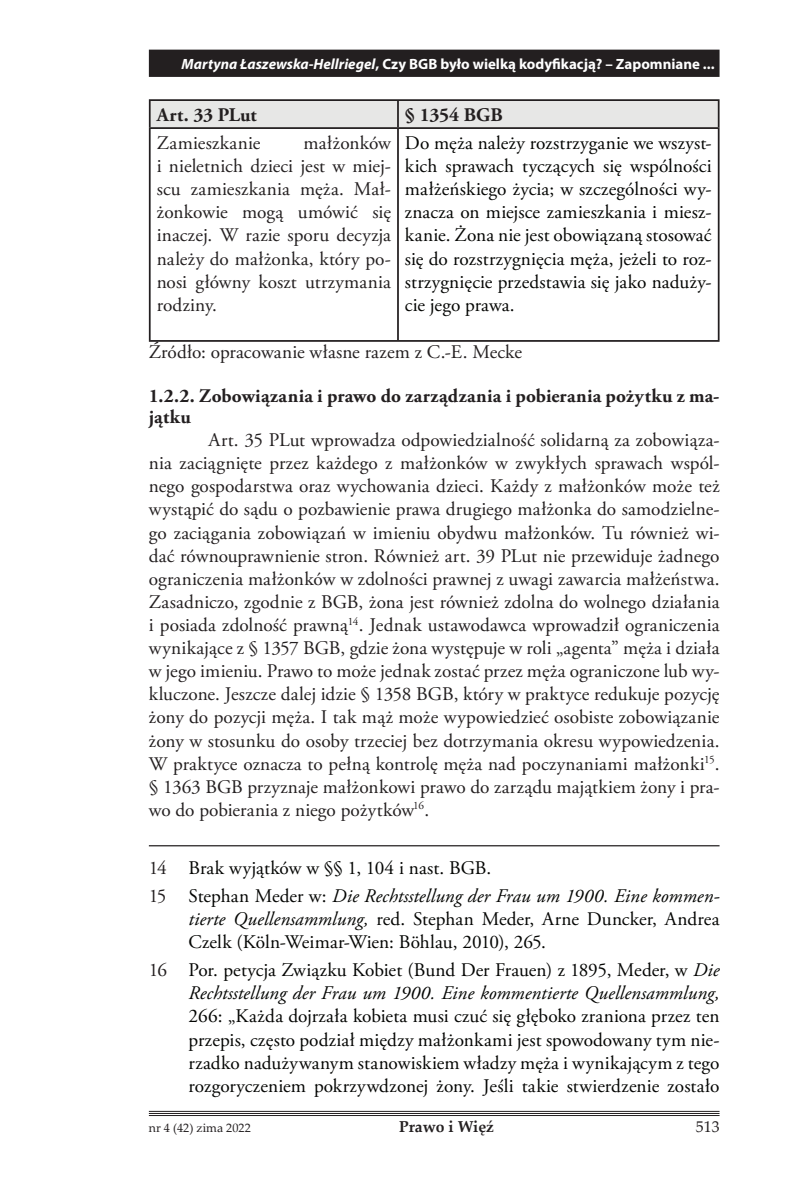
<style>
.page{position:relative;width:794px;height:1191px;background:#fff}
.page>*{position:absolute;margin:0;border:0;box-sizing:border-box;transform-origin:0 0}
.t1{font:19.25px/23.1px "Adobe Garamond Pro";letter-spacing:.005em;color:#231f20;text-align:justify}
.t2{font:19.25px/23.1px "Adobe Garamond Pro";letter-spacing:.005em;color:#040503;text-align:justify}
.t3{font:italic 19.25px/23.1px "Adobe Garamond Pro";letter-spacing:.005em;color:#040503;text-align:right}
.t4{font:700 19.25px/21px "Adobe Garamond Pro";letter-spacing:.01em;color:#231f20}
.t5{font:700 15.75px "Palatino Linotype";color:#231f20}
.t6{font:15.75px "Palatino Linotype";color:#231f20}
.t7{font:700 14.88px "Myriad Pro";color:#fff}
.t8{font:12.25px "Palatino Linotype";color:#231f20}
.s1{font-style:italic}
.s2{color:#231f20}
.s3{font-style:normal;color:#231f20}
.s4{font-style:normal}
</style>
<div class="page">
<hr style="left:149px;top:1111px;width:570px;height:1px;background:#231f20">
<hr style="left:149px;top:1113px;width:570px;height:1px;background:#231f20">
<hr style="left:149px;top:1115px;width:570px;height:1px;background:#231f20">
<div style="left:149px;top:50px;width:570px;height:27px;background:#231f20"></div>
<hr style="left:149px;top:99px;width:249px;height:2px;background:#231f20">
<hr style="left:149px;top:101px;width:2px;height:26px;background:#231f20">
<hr style="left:398px;top:99px;width:321px;height:2px;background:#231f20">
<div style="left:150px;top:101px;width:569px;height:26px;background:#e7e7e6"></div>
<hr style="left:149px;top:127px;width:249px;height:2px;background:#231f20">
<hr style="left:149px;top:129px;width:2px;height:211px;background:#231f20">
<hr style="left:398px;top:127px;width:321px;height:2px;background:#231f20">
<hr style="left:397px;top:129px;width:2px;height:211px;background:#231f20">
<hr style="left:718px;top:129px;width:1px;height:211px;background:#231f20">
<hr style="left:149px;top:340px;width:249px;height:2px;background:#231f20">
<hr style="left:398px;top:340px;width:321px;height:2px;background:#231f20">
<hr style="left:149px;top:845px;width:570px;height:1px;background:#231f20">
<p class="t7" style="left:182px;top:55px;width:534px"><span class="s1">Martyna Łaszewska-Hellriegel</span>, Czy BGB było wielką kodyfikacją? – Zapomniane ...</p>
<p class="t4" style="left:157px;top:105px;width:102px">Art. 33 PLut</p>
<p class="t4" style="left:405px;top:105px;width:99px">§ 1354 BGB</p>
<p class="t1" style="left:157px;top:132px;width:105px">Zamieszkanie</p>
<p class="t1" style="left:157px;top:132px;width:236px;text-indent:147px">małżonków i nieletnich dzieci jest w miej&shy;scu zamieszkania męża. Mał&shy;żonkowie mogą umówić się inaczej. W razie sporu decyzja należy do małżonka, który po&shy;nosi główny koszt utrzymania rodziny.</p>
<p class="t2" style="left:405px;top:132px;width:308px">Do męża należy rozstrzyganie we wszyst&shy;kich sprawach tyczących się wspólności małżeńskiego życia; w szczególności wy&shy;znacza on miejsce zamieszkania i miesz&shy;kanie. Żona nie jest obowiązaną stosować się do rozstrzygnięcia męża, jeżeli to roz&shy;strzygnięcie przedstawia się jako naduży&shy;cie jego prawa.</p>
<p class="t1" style="left:149px;top:341px;width:375px">Źródło: opracowanie własne razem z C.-E. Mecke</p>
<p class="t4" style="left:149px;top:386px;width:572px">1.2.2. Zobowiązania i prawo do zarządzania i pobierania pożytku z ma&shy;jątku</p>
<p class="t1" style="left:149px;top:429px;width:572px;text-indent:60px">Art. 35 PLut wprowadza odpowiedzialność solidarną za zobowiąza&shy;nia zaciągnięte przez każdego z małżonków w zwykłych sprawach wspól&shy;nego gospodarstwa oraz wychowania dzieci. Każdy z małżonków może też wystąpić do sądu o pozbawienie prawa drugiego małżonka do samodzielne&shy;go zaciągania zobowiązań w imieniu obydwu małżonków. Tu również wi&shy;dać równouprawnienie stron. Również art. 39 PLut nie przewiduje żadnego ograniczenia małżonków w zdolności prawnej z uwagi zawarcia małżeństwa.<br>Zasadniczo, zgodnie z BGB, żona jest również zdolna do wolnego działania i posiada zdolność prawną<sup>14</sup>. Jednak ustawodawca wprowadził ograniczenia wynikające z § 1357 BGB, gdzie żona występuje w roli „agenta” męża i działa w jego imieniu. Prawo to może jednak zostać przez męża ograniczone lub wy&shy;kluczone. Jeszcze dalej idzie § 1358 BGB, który w praktyce redukuje pozycję żony do pozycji męża. I tak mąż może wypowiedzieć osobiste zobowiązanie żony w stosunku do osoby trzeciej bez dotrzymania okresu wypowiedzenia.<br>W praktyce oznacza to pełną kontrolę męża nad poczynaniami małżonki<sup>15</sup>. § 1363 BGB przyznaje małżonkowi prawo do zarządu majątkiem żony i pra&shy;wo do pobierania z niego pożytków<sup>16</sup>.</p>
<p class="t2" style="left:149px;top:854px;width:572px;line-height:28px"><span class="s2">14</span> Brak wyjątków w §§ 1, 104 i nast. BGB.<br><span class="s2">15</span> Stephan Meder w: <span class="s1">Die Rechtsstellung der Frau um 1900. Eine kommen-</span></p>
<p class="t2" style="left:188px;top:908px;width:532px"><span class="s1">tierte Quellensammlung,</span> red. Stephan Meder, Arne Duncker, Andrea<br>Czelk (Köln-Weimar-Wien: Böhlau, 2010), 265.</p>
<p class="t3" style="left:149px;top:959px;width:572px"><span class="s3">16</span> <span class="s4">Por. petycja Związku Kobiet (Bund Der Frauen) z 1895, Meder, w</span> Die<br>Rechtsstellung der Frau um 1900. Eine kommentierte Quellensammlung,</p>
<p class="t2" style="left:188px;top:1005px;width:532px">266: „Każda dojrzała kobieta musi czuć się głęboko zraniona przez ten przepis, często podział między małżonkami jest spowodowany tym nie&shy;rzadko nadużywanym stanowiskiem władzy męża i wynikającym z tego rozgoryczeniem pokrzywdzonej żony. Jeśli takie stwierdzenie zostało</p>
<p class="t8" style="left:149px;top:1119px;width:103px">nr 4 (42) zima 2022</p>
<p class="t5" style="left:399px;top:1115px;width:96px">Prawo i Więź</p>
<p class="t6" style="left:696px;top:1115px;width:25px">513</p>
</div>
